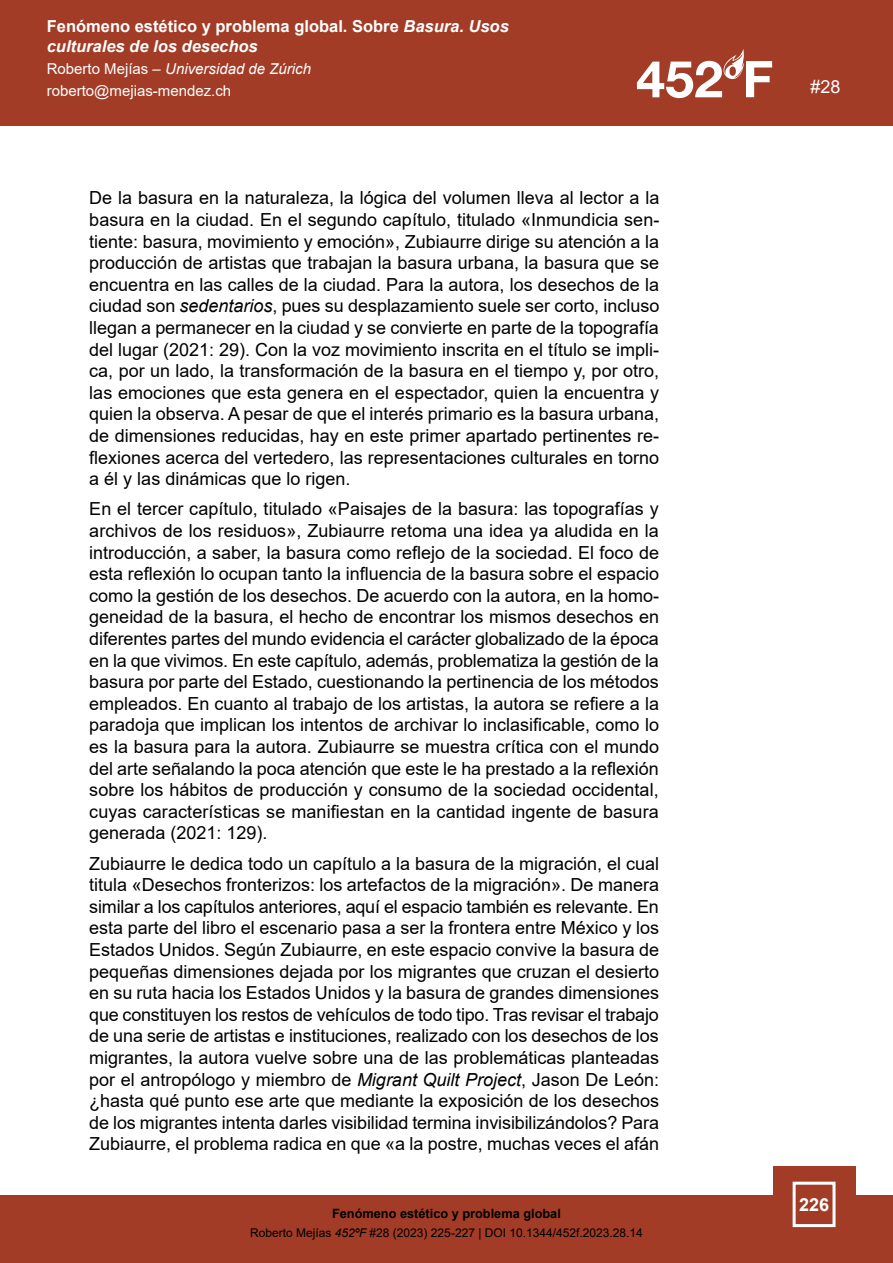
<style>
.page{position:relative;width:893px;height:1263px;background:#fff}
.page>*{position:absolute;margin:0;border:0;box-sizing:border-box;transform-origin:0 0}
.t1{font:18px/21.6px "Arial";color:#000;text-align:justify}
.t2{font:18px "Arial";color:#fff}
.t3{font:700 18px "Arial";color:#fff}
.t4{font:700 16.5px/19.8px "Arial";color:#fff}
.t5{font:15px/22.2px "Arial";color:#fff}
.t6{font:700 12.75px "Arial";color:#000}
.t7{font:12px "Arial";color:#000}
.s1{font-style:italic}
</style>
<div class="page">
<div style="left:0;top:0;width:893px;height:125px;background:#a23c26"></div>
<div style="left:0;top:1196px;width:893px;height:67px;background:#a23c26"></div>
<svg style="left:637px;top:49px;width:135px;height:49px"></svg>
<div style="left:773px;top:1166px;width:82px;height:72px;background:#a23c26"></div>
<div style="left:793px;top:1182px;width:42px;height:45px;border:3px solid #fff"></div>
<p class="t4" style="left:47px;top:16px;width:464px">Fenómeno estético y problema global. Sobre <span class="s1">Basura. Usos culturales de los desechos</span></p>
<p class="t5" style="left:47px;top:57px;width:266px">Roberto Mejías – <span class="s1">Universidad de Zúrich </span>roberto@mejias-mendez.ch</p>
<p class="t1" style="left:89px;top:187px;width:572px">De la basura en la naturaleza, la lógica del volumen lleva al lector a la basura en la ciudad. En el segundo capítulo, titulado «Inmundicia sen&shy;tiente: basura, movimiento y emoción», Zubiaurre dirige su atención a la producción de artistas que trabajan la basura urbana, la basura que se encuentra en las calles de la ciudad. Para la autora, los desechos de la ciudad son <span class="s1">sedentarios</span>, pues su desplazamiento suele ser corto, incluso llegan a permanecer en la ciudad y se convierte en parte de la topografía del lugar (2021: 29). Con la voz movimiento inscrita en el título se impli&shy;ca, por un lado, la transformación de la basura en el tiempo y, por otro, las emociones que esta genera en el espectador, quien la encuentra y quien la observa. A pesar de que el interés primario es la basura urbana, de dimensiones reducidas, hay en este primer apartado pertinentes re&shy;flexiones acerca del vertedero, las representaciones culturales en torno a él y las dinámicas que lo rigen.</p>
<p class="t1" style="left:89px;top:498px;width:571px">En el tercer capítulo, titulado «Paisajes de la basura: las topografías y archivos de los residuos», Zubiaurre retoma una idea ya aludida en la introducción, a saber, la basura como reflejo de la sociedad. El foco de esta reflexión lo ocupan tanto la influencia de la basura sobre el espacio como la gestión de los desechos. De acuerdo con la autora, en la homo&shy;geneidad de la basura, el hecho de encontrar los mismos desechos en diferentes partes del mundo evidencia el carácter globalizado de la época en la que vivimos. En este capítulo, además, problematiza la gestión de la basura por parte del Estado, cuestionando la pertinencia de los métodos empleados. En cuanto al trabajo de los artistas, la autora se refiere a la paradoja que implican los intentos de archivar lo inclasificable, como lo es la basura para la autora. Zubiaurre se muestra crítica con el mundo del arte señalando la poca atención que este le ha prestado a la reflexión sobre los hábitos de producción y consumo de la sociedad occidental, cuyas características se manifiestan en la cantidad ingente de basura generada (2021: 129).</p>
<p class="t1" style="left:89px;top:852px;width:571px">Zubiaurre le dedica todo un capítulo a la basura de la migración, el cual titula «Desechos fronterizos: los artefactos de la migración». De manera similar a los capítulos anteriores, aquí el espacio también es relevante. En esta parte del libro el escenario pasa a ser la frontera entre México y los Estados Unidos. Según Zubiaurre, en este espacio convive la basura de pequeñas dimensiones dejada por los migrantes que cruzan el desierto en su ruta hacia los Estados Unidos y la basura de grandes dimensiones que constituyen los restos de vehículos de todo tipo. Tras revisar el trabajo de una serie de artistas e instituciones, realizado con los desechos de los migrantes, la autora vuelve sobre una de las problemáticas planteadas por el antropólogo y miembro de <span class="s1">Migrant Quilt Project</span>, Jason De León: ¿hasta qué punto ese arte que mediante la exposición de los desechos de los migrantes intenta darles visibilidad termina invisibilizándolos? Para Zubiaurre, el problema radica en que «a la postre, muchas veces el afán</p>
<p class="t6" style="left:332px;top:1204px;width:230px">Fenómeno estético y problema global</p>
<p class="t7" style="left:250px;top:1224px;width:394px">Roberto Mejías <span class="s1">452ºF</span> #28 (2023) 225-227 | DOI 10.1344/452f.2023.28.14</p>
<p class="t2" style="left:810px;top:74px;width:32px">#28</p>
<p class="t3" style="left:799px;top:1191px;width:32px">226</p>
</div>
